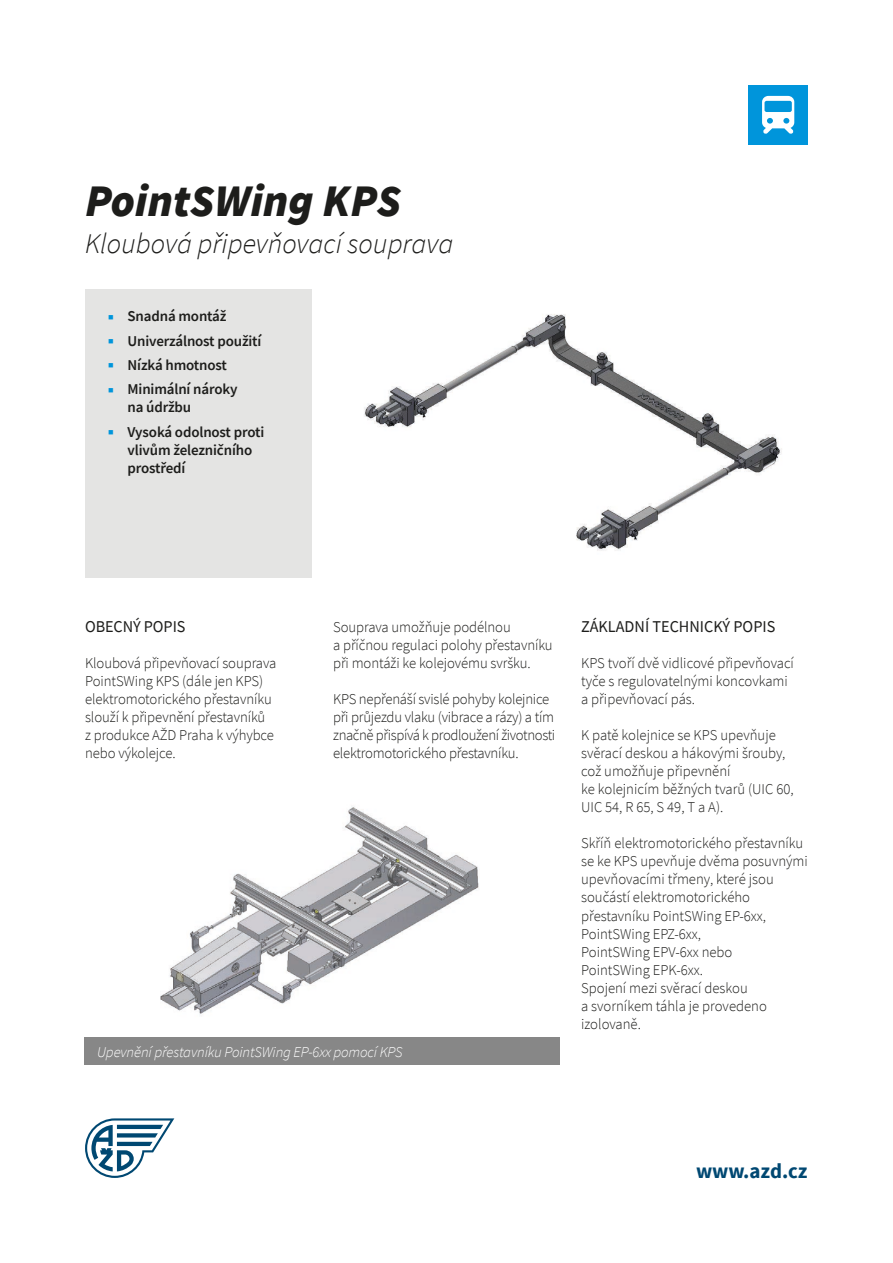
<style>
.page{position:relative;width:893px;height:1263px;background:#fff}
.page>*{position:absolute;margin:0;border:0;box-sizing:border-box;transform-origin:0 0}
.t1{font:italic 900 45px "Source Sans Pro";color:#1d1d1b}
.t2{font:italic 300 28.5px "Source Sans Pro";color:#1d1d1b}
.t3{font:700 21px "Source Sans Pro";color:#004872}
.mezititulek{font:16.5px "Source Sans Pro";color:#1d1d1b}
.text{font:300 15px/18px "Source Sans Pro";letter-spacing:-.005em;color:#1d1d1b}
.t4{font:600 15px/18px "Source Sans Pro";letter-spacing:-.01em;color:#1d1d1b}
.t5{font:italic 300 15px "Source Sans Pro";letter-spacing:-.01em;color:#fff}
</style>
<div class="page">
<div style="left:748px;top:85px;width:60px;height:60px;background:#0095db"></div>
<svg style="left:762px;top:96px;width:32px;height:38px"></svg>
<svg style="left:85px;top:1118px;width:89px;height:60px"></svg>
<div style="left:85px;top:289px;width:227px;height:288px;background:#e4e4e3"></div>
<div style="left:84px;top:1038px;width:476px;height:27px;background:#878787"></div>
<img style="left:364px;top:314px;width:418px;height:237px">
<img style="left:161px;top:806px;width:318px;height:208px">
<p class="t1" style="left:85px;top:170px;width:317px">PointSWing KPS</p>
<p class="t2" style="left:85px;top:226px;width:370px">Kloubová připevňovací souprava</p>
<p class="t4" style="left:128px;top:307px;width:100px">Snadná montáž</p>
<p class="t4" style="left:128px;top:331px;width:135px">Univerzálnost použití</p>
<p class="t4" style="left:128px;top:356px;width:101px">Nízká hmotnost</p>
<p class="t4" style="left:128px;top:380px;width:112px">Minimální nároky na údržbu</p>
<p class="t4" style="left:128px;top:423px;width:138px">Vysoká odolnost proti vlivům železničního prostředí</p>
<p class="mezititulek" style="left:85px;top:616px;width:102px">OBECNÝ POPIS</p>
<p class="text" style="left:85px;top:654px;width:193px">Kloubová připevňovací souprava<br>PointSWing KPS (dále jen KPS) elektromotorického přestavníku slouží k připevnění přestavníků<br>z produkce AŽD Praha k výhybce nebo výkolejce.</p>
<p class="text" style="left:333px;top:618px;width:221px">Souprava umožňuje podélnou<br>a příčnou regulaci polohy přestavníku při montáži ke kolejovému svršku.</p>
<p class="text" style="left:333px;top:690px;width:224px">KPS nepřenáší svislé pohyby kolejnice při průjezdu vlaku (vibrace a rázy) a tím značně přispívá k prodloužení životnosti elektromotorického přestavníku.</p>
<p class="t5" style="left:97px;top:1043px;width:307px">Upevnění přestavníku PointSWing EP-6xx pomocí KPS</p>
<p class="mezititulek" style="left:581px;top:616px;width:196px">ZÁKLADNÍ TECHNICKÝ POPIS</p>
<p class="text" style="left:581px;top:654px;width:214px">KPS tvoří dvě vidlicové připevňovací tyče s regulovatelnými koncovkami a připevňovací pás.</p>
<p class="text" style="left:581px;top:726px;width:214px">K patě kolejnice se KPS upevňuje svěrací deskou a hákovými šrouby, což umožňuje připevnění<br>ke kolejnicím běžných tvarů (UIC 60,<br>UIC 54, R 65, S 49, T a A).</p>
<p class="text" style="left:581px;top:834px;width:228px">Skříň elektromotorického přestavníku se ke KPS upevňuje dvěma posuvnými upevňovacími třmeny, které jsou součástí elektromotorického přestavníku PointSWing EP-6xx,<br>PointSWing EPZ-6xx,<br>PointSWing EPV-6xx nebo<br>PointSWing EPK-6xx.<br>Spojení mezi svěrací deskou<br>a svorníkem táhla je provedeno izolovaně.</p>
<h3 class="t3" style="left:696px;top:1157px;width:113px">www.azd.cz</h3>
</div>
